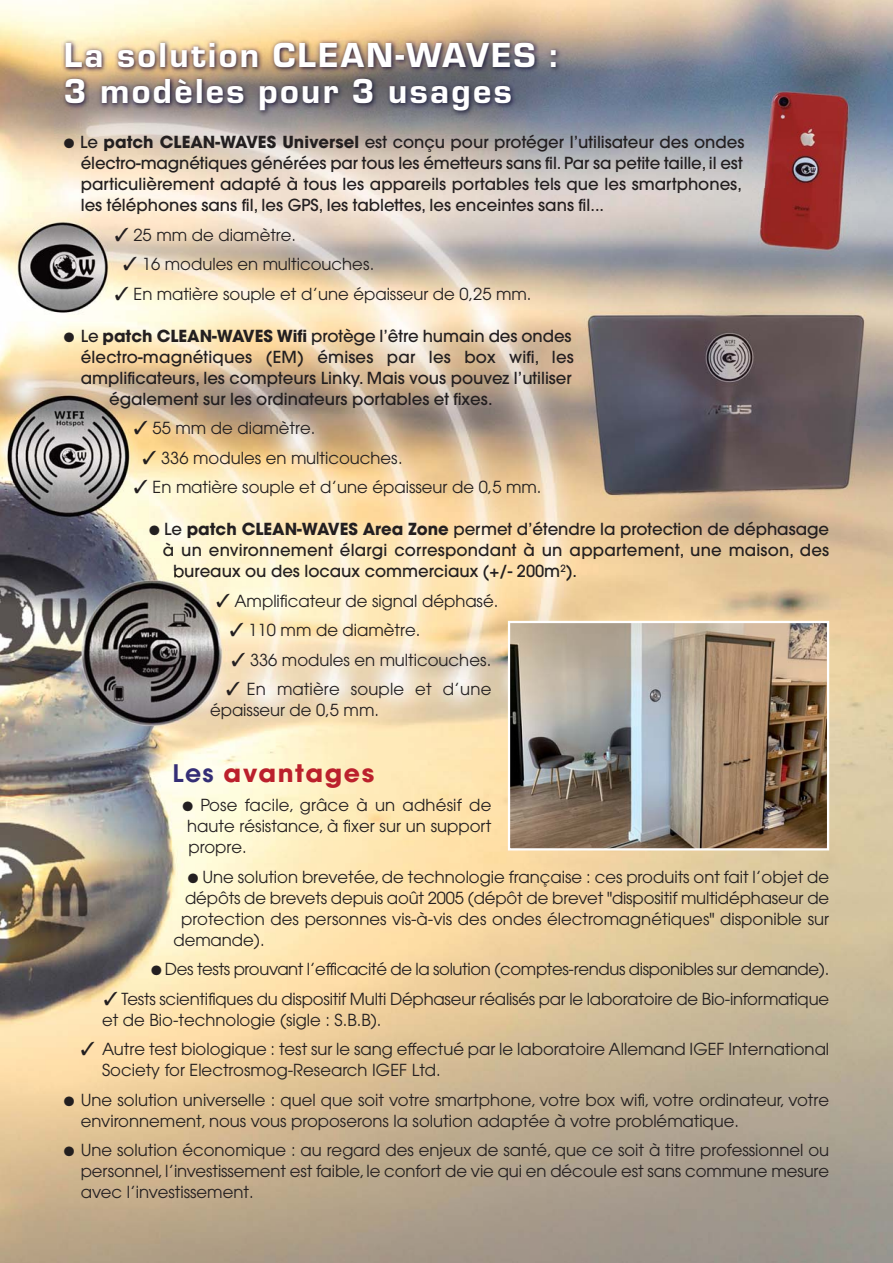
<style>
.page{position:relative;width:893px;height:1263px;background:#fff}
.page>*{position:absolute;margin:0;border:0;box-sizing:border-box;transform-origin:0 0}
.t1{font:800 36px/36px "Eurostile T";letter-spacing:.065em;color:#fff}
.t2{font:700 24px "Avant Garde";letter-spacing:.06em;color:#bb202c;scale:1.05 1}
.t3{font:16.5px/21px "Avant Garde";color:#231f20}
.t4{font:500 16.5px/21px "Avant Garde";color:#231f20}
.t5{font:16.5px "Avant Garde";letter-spacing:-.02em;color:#231f20}
.s1{font-weight:700}
.s2{font-weight:600;color:#342e75}
</style>
<div class="page">
<img style="left:0;top:0;width:893px;height:1263px">
<img style="left:54px;top:31px;width:810px;height:108px">
<img style="left:747px;top:188px;width:105px;height:69px">
<img style="left:752px;top:139px;width:104px;height:49px">
<img style="left:757px;top:85px;width:104px;height:54px">
<img style="left:578px;top:305px;width:293px;height:203px">
<img style="left:511px;top:624px;width:315px;height:223px">
<div style="left:508px;top:621px;width:321px;height:229px;border:2px solid #fff"></div>
<img style="left:10px;top:217px;width:107px;height:102px">
<img style="left:0;top:388px;width:138px;height:138px">
<svg style="left:110px;top:402px;width:4px;height:3px"></svg>
<img style="left:71px;top:570px;width:160px;height:163px">
<img style="left:174px;top:571px;width:16px;height:6px">
<h1 class="t1" style="left:64px;top:40px;width:495px">La solution CLEAN-WAVES :<br>3 modèles pour 3 usages</h1>
<p class="t4" style="left:81px;top:133px;width:665px;text-indent:-17px">● Le <span class="s1">patch CLEAN-WAVES Universel</span> est conçu pour protéger l’utilisateur des ondes électro-magnétiques générées par tous les émetteurs sans fil. Par sa petite taille, il est particulièrement adapté à tous les appareils portables tels que les smartphones, les téléphones sans fil, les GPS, les tablettes, les enceintes sans fil...</p>
<p class="t3" style="left:115px;top:226px;width:183px">✓ 25 mm de diamètre.</p>
<p class="t3" style="left:123px;top:255px;width:252px">✓ 16 modules en multicouches.</p>
<p class="t3" style="left:115px;top:285px;width:418px">✓ En matière souple et d’une épaisseur de 0,25 mm.</p>
<p class="t4" style="left:64px;top:327px;width:509px">● Le <span class="s1">patch CLEAN-WAVES Wifi</span> protège l’être humain des ondes</p>
<p class="t4" style="left:81px;top:348px;width:494px">électro-magnétiques (EM) émises par les box wifi, les</p>
<p class="t4" style="left:81px;top:369px;width:492px">amplificateurs, les compteurs Linky. Mais vous pouvez l’utiliser</p>
<p class="t4" style="left:109px;top:390px;width:385px">également sur les ordinateurs portables et fixes.</p>
<p class="t3" style="left:134px;top:419px;width:183px">✓ 55 mm de diamètre.</p>
<p class="t3" style="left:142px;top:449px;width:262px">✓ 336 modules en multicouches.</p>
<p class="t3" style="left:134px;top:478px;width:409px">✓ En matière souple et d’une épaisseur de 0,5 mm.</p>
<p class="t4" style="left:149px;top:520px;width:682px">● Le <span class="s1">patch CLEAN-WAVES Area Zone</span> permet d’étendre la protection de déphasage</p>
<p class="t4" style="left:163px;top:541px;width:668px">à un environnement élargi correspondant à un appartement, une maison, des</p>
<p class="t4" style="left:173px;top:562px;width:406px">bureaux ou des locaux commerciaux (+/- 200m<sup>2</sup>).</p>
<p class="t3" style="left:216px;top:592px;width:284px">✓ Amplificateur de signal déphasé.</p>
<p class="t3" style="left:230px;top:621px;width:192px">✓ 110 mm de diamètre.</p>
<p class="t3" style="left:231px;top:651px;width:261px">✓ 336 modules en multicouches.</p>
<p class="t3" style="left:210px;top:680px;width:283px;text-indent:16px">✓ En matière souple et d’une épaisseur de 0,5 mm.</p>
<h2 class="t2" style="left:173px;top:764px;width:194px"><span class="s2">Les</span> avantages</h2>
<p class="t3" style="left:182px;top:796px;width:311px;text-align:justify">● Pose facile, grâce à un adhésif de haute résistance, à fixer sur un support propre.</p>
<p class="t3" style="left:188px;top:868px;width:643px">● Une solution brevetée, de technologie française : ces produits ont fait l’objet de</p>
<p class="t3" style="left:185px;top:889px;width:646px">dépôts de brevets depuis août 2005 (dépôt de brevet "dispositif multidéphaseur de</p>
<p class="t3" style="left:181px;top:910px;width:649px">protection des personnes vis-à-vis des ondes électromagnétiques" disponible sur</p>
<p class="t3" style="left:173px;top:931px;width:93px">demande).</p>
<p class="t5" style="left:151px;top:963px;width:680px">● Des tests prouvant l’efficacité de la solution (comptes-rendus disponibles sur demande).</p>
<p class="t3" style="left:102px;top:990px;width:729px">✓ Tests scientifiques du dispositif Multi Déphaseur réalisés par le laboratoire de Bio-informatique et de Bio-technologie (sigle : S.B.B).</p>
<p class="t3" style="left:102px;top:1040px;width:729px;text-indent:-21px">✓ Autre test biologique : test sur le sang effectué par le laboratoire Allemand IGEF International<br>Society for Electrosmog-Research IGEF Ltd.</p>
<p class="t3" style="left:81px;top:1091px;width:750px;text-indent:-17px">● Une solution universelle : quel que soit votre smartphone, votre box wifi, votre ordinateur, votre environnement, nous vous proposerons la solution adaptée à votre problématique.</p>
<p class="t3" style="left:81px;top:1141px;width:750px;text-align:justify;text-indent:-17px">● Une solution économique : au regard des enjeux de santé, que ce soit à titre professionnel ou personnel, l’investissement est faible, le confort de vie qui en découle est sans commune mesure avec l’investissement.</p>
</div>
